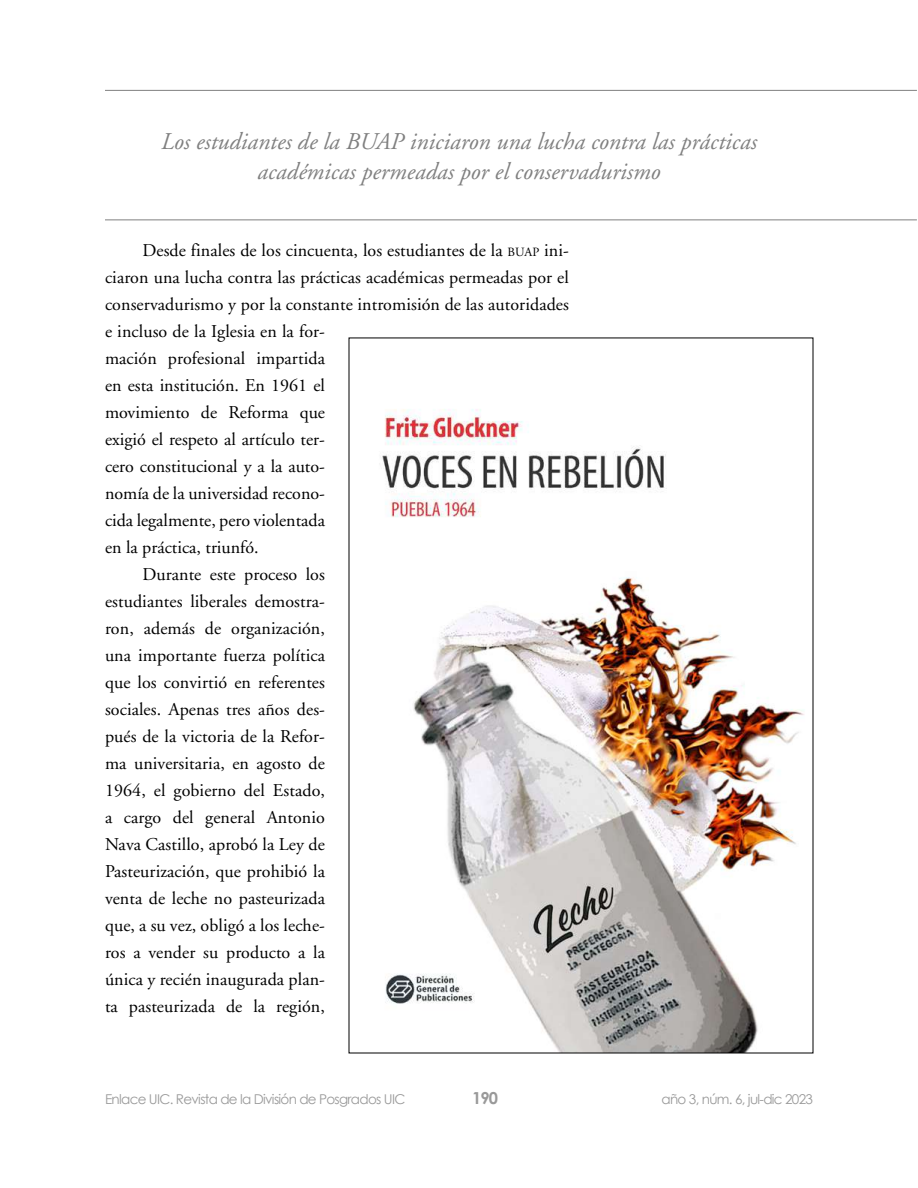
<style>
.page{position:relative;width:918px;height:1188px;background:#fff}
.page>*{position:absolute;margin:0;border:0;box-sizing:border-box;transform-origin:0 0}
.t1{font:italic 24px/30px "Adobe Garamond";color:#808080;text-align:center}
.t2{font:18px "Adobe Garamond";letter-spacing:.005em;color:#000}
.t3{font:700 16.5px "Century Gothic";color:#999}
.t4{font:13.5px "Century Gothic";letter-spacing:-.05em;color:#999}
.s1{font-size:12.6px}
</style>
<div class="page">
<hr style="left:105px;top:90px;width:812px;height:1px;background:#808080">
<hr style="left:105px;top:220px;width:812px;height:1px;background:#808080">
<img style="left:382px;top:409px;width:422px;height:642px">
<h1 class="t1" style="left:161px;top:127px;width:597px">Los estudiantes de la BUAP iniciaron una lucha contra las prácticas académicas permeadas por el conservadurismo</h1>
<p class="t2" style="left:142px;top:241px;width:428px">Desde finales de los cincuenta, los estudiantes de la <span class="s1">buap</span> ini-</p>
<p class="t2" style="left:105px;top:268px;width:465px">ciaron una lucha contra las prácticas académicas permeadas por el</p>
<p class="t2" style="left:105px;top:295px;width:465px">conservadurismo y por la constante intromisión de las autoridades</p>
<p class="t2" style="left:105px;top:322px;width:222px">e incluso de la Iglesia en la for-</p>
<p class="t2" style="left:105px;top:349px;width:222px">mación profesional impartida</p>
<p class="t2" style="left:105px;top:376px;width:222px">en esta institución. En 1961 el</p>
<p class="t2" style="left:105px;top:403px;width:222px">movimiento de Reforma que</p>
<p class="t2" style="left:105px;top:430px;width:222px">exigió el respeto al artículo ter-</p>
<p class="t2" style="left:105px;top:457px;width:222px">cero constitucional y a la auto-</p>
<p class="t2" style="left:105px;top:484px;width:222px">nomía de la universidad recono-</p>
<p class="t2" style="left:105px;top:511px;width:222px">cida legalmente, pero violentada</p>
<p class="t2" style="left:105px;top:538px;width:155px">en la práctica, triunfó.</p>
<p class="t2" style="left:142px;top:565px;width:184px">Durante este proceso los</p>
<p class="t2" style="left:105px;top:592px;width:222px">estudiantes liberales demostra-</p>
<p class="t2" style="left:105px;top:619px;width:221px">ron, además de organización,</p>
<p class="t2" style="left:105px;top:646px;width:222px">una importante fuerza política</p>
<p class="t2" style="left:105px;top:673px;width:222px">que los convirtió en referentes</p>
<p class="t2" style="left:105px;top:700px;width:222px">sociales. Apenas tres años des-</p>
<p class="t2" style="left:105px;top:727px;width:222px">pués de la victoria de la Refor-</p>
<p class="t2" style="left:105px;top:754px;width:222px">ma universitaria, en agosto de</p>
<p class="t2" style="left:105px;top:781px;width:222px">1964, el gobierno del Estado,</p>
<p class="t2" style="left:105px;top:808px;width:221px">a cargo del general Antonio</p>
<p class="t2" style="left:105px;top:835px;width:221px">Nava Castillo, aprobó la Ley de</p>
<p class="t2" style="left:105px;top:862px;width:221px">Pasteurización, que prohibió la</p>
<p class="t2" style="left:105px;top:889px;width:221px">venta de leche no pasteurizada</p>
<p class="t2" style="left:105px;top:916px;width:222px">que, a su vez, obligó a los leche-</p>
<p class="t2" style="left:105px;top:943px;width:222px">ros a vender su producto a la</p>
<p class="t2" style="left:105px;top:970px;width:222px">única y recién inaugurada plan-</p>
<p class="t2" style="left:105px;top:997px;width:221px">ta pasteurizada de la región,</p>
<p class="t4" style="left:105px;top:1091px;width:302px">Enlace UIC. Revista de la División de Posgrados UIC</p>
<p class="t3" style="left:472px;top:1087px;width:28px">190</p>
<p class="t4" style="left:662px;top:1091px;width:153px">año 3, núm. 6, jul-dic 2023</p>
</div>
